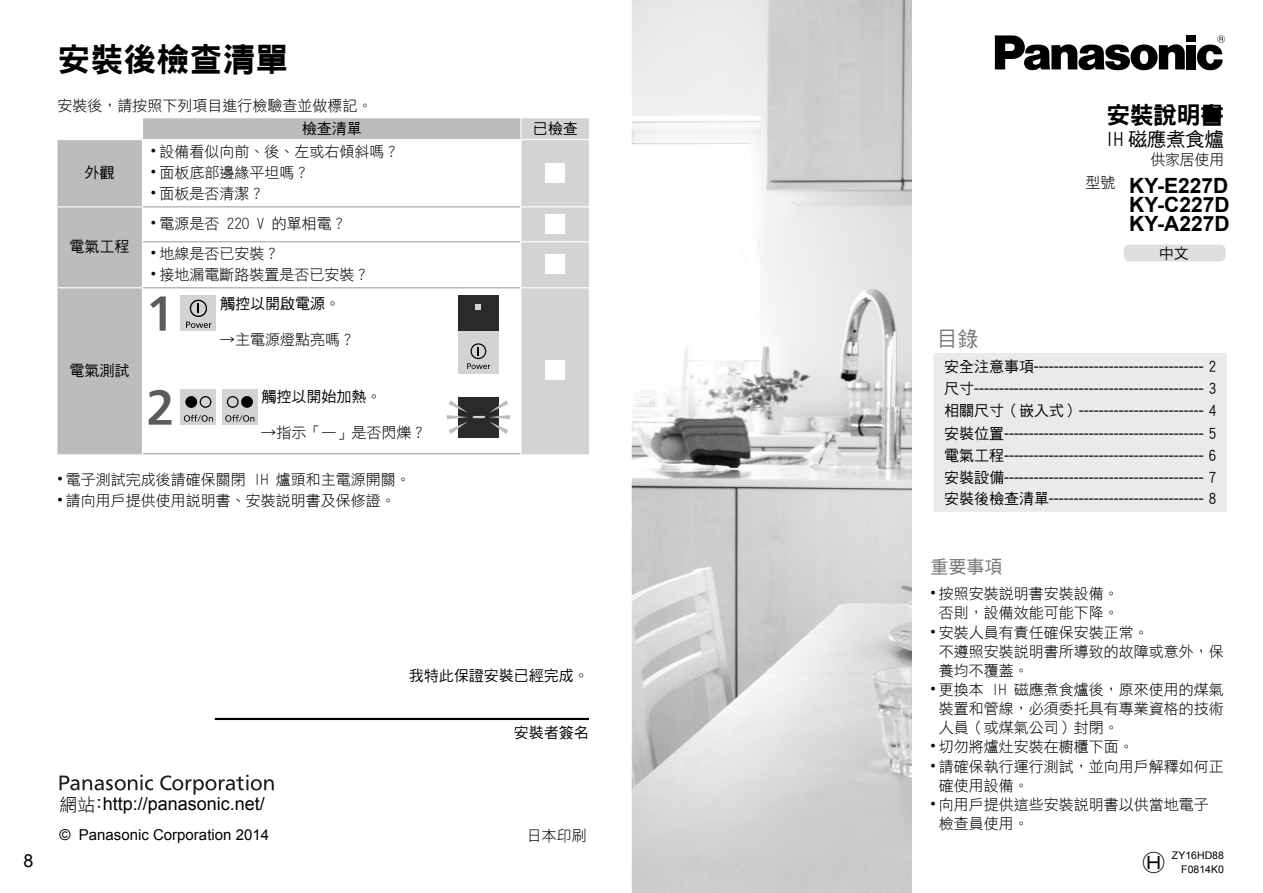
<style>
.page{position:relative;width:1263px;height:893px;background:#fff}
.page>*{position:absolute;margin:0;border:0;box-sizing:border-box;transform-origin:0 0}
.t1{font:42px "PUD Go Dp Bt";color:#5b5b5b}
.t2{font:33px "DFN Hei W9 WIN BF";color:#000}
.t3{font:24px "DFN Hei W9 WIN BF";letter-spacing:-.025em;color:#000}
.t4{font:22.5px "Shin Go Pro Regular 90 msp RKSJ H";color:#000}
.t5{font:700 21px/19.2px "Arial";color:#000;text-align:justify}
.t6{font:21px "DF Hei W5 WIN BF";color:#737373}
.t7{font:19.5px "DF Hei W5 WIN BF";letter-spacing:-.015em;color:#000}
.t8{font:18px "Arial";color:#000}
.t9{font:18px "DF Hei W5 WIN BF";color:#737373}
.t10{font:15px/19.2px "DF Hei W3 WIN BF";color:#000}
.t11{font:15px/22.2px "Arial";color:#000;text-align:justify}
.t12{font:15px "DF Hei W5 WIN BF";color:#000}
.t13{font:10.5px/13.5px "Arial";color:#000;text-align:right}
.s1{font-family:"Arial"}
.s2{font-family:"DF Hei W3 WIN BF"}
.s3{font-family:"DF Hei W5 WIN BF"}
</style>
<div class="page">
<img style="left:631px;top:0;width:281px;height:893px">
<svg style="left:60px;top:775px;width:93px;height:15px"></svg>
<svg style="left:160px;top:775px;width:114px;height:20px"></svg>
<svg style="left:57px;top:118px;width:463px;height:335px"></svg>
<hr style="left:57px;top:139px;width:85px;height:1px;background:#fff">
<hr style="left:143px;top:139px;width:377px;height:1px;background:#fff">
<hr style="left:57px;top:206px;width:85px;height:1px;background:#fff">
<hr style="left:143px;top:206px;width:293px;height:1px;background:#a4a4a4">
<hr style="left:436px;top:206px;width:84px;height:1px;background:#a4a4a4">
<hr style="left:143px;top:241px;width:293px;height:1px;background:#a4a4a4">
<hr style="left:436px;top:241px;width:84px;height:1px;background:#a4a4a4">
<hr style="left:57px;top:287px;width:85px;height:1px;background:#fff">
<hr style="left:143px;top:287px;width:293px;height:1px;background:#a4a4a4">
<hr style="left:436px;top:287px;width:84px;height:1px;background:#a4a4a4">
<hr style="left:143px;top:453px;width:293px;height:1px;background:#a4a4a4">
<hr style="left:436px;top:453px;width:84px;height:1px;background:#a4a4a4">
<hr style="left:57px;top:453px;width:85px;height:1px;background:#bcbcbc">
<hr style="left:142px;top:140px;width:1px;height:67px;background:#fff">
<hr style="left:142px;top:207px;width:1px;height:35px;background:#fff">
<hr style="left:142px;top:242px;width:1px;height:46px;background:#fff">
<hr style="left:142px;top:288px;width:1px;height:93px;background:#fff">
<hr style="left:142px;top:381px;width:1px;height:73px;background:#fff">
<div style="left:520px;top:118px;width:69px;height:337px;background:#d3d3d3"></div>
<svg style="left:142px;top:118px;width:1px;height:22px"></svg>
<div style="left:545px;top:163px;width:19px;height:19px;background:#fff"></div>
<div style="left:545px;top:214px;width:19px;height:19px;background:#fff"></div>
<div style="left:545px;top:255px;width:19px;height:19px;background:#fff"></div>
<div style="left:181px;top:296px;width:35px;height:35px;background:#d3d3d3"></div>
<svg style="left:186px;top:300px;width:26px;height:28px"></svg>
<svg style="left:458px;top:295px;width:41px;height:78px;background:#7f7f7f"></svg>
<div style="left:545px;top:361px;width:19px;height:19px;background:#fff"></div>
<div style="left:181px;top:389px;width:35px;height:35px;background:#d3d3d3"></div>
<div style="left:185px;top:396px;width:12px;height:12px;background:#000;border-radius:50%"></div>
<svg style="left:200px;top:396px;width:11px;height:12px"></svg>
<div style="left:201px;top:397px;width:9px;height:10px;background:#d3d3d3;border-radius:50%"></div>
<svg style="left:184px;top:415px;width:29px;height:7px"></svg>
<div style="left:222px;top:389px;width:35px;height:35px;background:#d3d3d3"></div>
<svg style="left:227px;top:396px;width:12px;height:12px"></svg>
<div style="left:241px;top:396px;width:12px;height:12px;background:#000;border-radius:50%"></div>
<div style="left:228px;top:397px;width:9px;height:10px;background:#d3d3d3;border-radius:50%"></div>
<svg style="left:225px;top:415px;width:29px;height:7px"></svg>
<div style="left:459px;top:397px;width:40px;height:40px;background:#2a2a2a"></div>
<svg style="left:447px;top:400px;width:63px;height:34px"></svg>
<hr style="left:215px;top:718px;width:374px;height:2px;background:#000">
<div style="left:1186px;top:35px;width:10px;height:7px;background:#000"></div>
<div style="left:1186px;top:45px;width:10px;height:24px;background:#000"></div>
<svg style="left:995px;top:35px;width:190px;height:35px"></svg>
<svg style="left:1197px;top:35px;width:28px;height:35px"></svg>
<div style="left:1124px;top:244px;width:102px;height:17px;background:#dfdfdf;border-radius:6px"></div>
<div style="left:933px;top:353px;width:294px;height:159px;background:#eaeaea"></div>
<h2 class="t2" style="left:57px;top:43px;width:232px">安裝後檢查清單</h2>
<p class="t10" style="left:57px;top:96px;width:316px">安裝後，請按照下列項目進行檢驗查並做標記。</p>
<p class="t12" style="left:302px;top:121px;width:61px">檢查清單</p>
<p class="t12" style="left:533px;top:121px;width:46px">已檢查</p>
<p class="t12" style="left:85px;top:165px;width:31px">外觀</p>
<p class="t10" style="left:151px;top:142px;width:250px"><span class="s1">•</span> 設備看似向前、後、左或右傾斜嗎？</p>
<p class="t10" style="left:151px;top:163px;width:160px"><span class="s1">•</span> 面板底部邊緣平坦嗎？</p>
<p class="t10" style="left:151px;top:184px;width:115px"><span class="s1">•</span> 面板是否清潔？</p>
<p class="t12" style="left:70px;top:239px;width:61px">電氣工程</p>
<p class="t12" style="left:70px;top:363px;width:61px">電氣測試</p>
<p class="t10" style="left:151px;top:214px;width:198px"><span class="s1">•</span> 電源是否 220 V 的單相電？</p>
<p class="t10" style="left:151px;top:244px;width:130px"><span class="s1">•</span> 地線是否已安裝？</p>
<p class="t10" style="left:151px;top:265px;width:220px"><span class="s1">•</span> 接地漏電斷路裝置是否已安裝？</p>
<h1 class="t1" style="left:147px;top:292px;width:29px">1</h1>
<p class="t12" style="left:220px;top:295px;width:121px">觸控以開啟電源。</p>
<p class="t10" style="left:220px;top:330px;width:136px">→ 主電源燈點亮嗎？</p>
<h1 class="t1" style="left:147px;top:386px;width:29px">2</h1>
<p class="t12" style="left:261px;top:389px;width:121px">觸控以開始加熱。</p>
<p class="t10" style="left:261px;top:423px;width:166px">→ 指示「—」是否閃爍？</p>
<p class="t10" style="left:57px;top:470px;width:355px"><span class="s1">•</span> 電子測試完成後請確保關閉 IH 爐頭和主電源開關。</p>
<p class="t10" style="left:57px;top:491px;width:340px"><span class="s1">•</span> 請向用戶提供使用說明書、安裝說明書及保修證。</p>
<p class="t8" style="left:23px;top:851px;width:12px">8</p>
<p class="t12" style="left:409px;top:668px;width:181px">我特此保證安裝已經完成。</p>
<p class="t12" style="left:514px;top:725px;width:76px">安裝者簽名</p>
<p class="t8" style="left:60px;top:794px;width:207px"><span class="s2">網站：</span>http://panasonic.net/</p>
<p class="t11" style="left:60px;top:823px;width:211px">© Panasonic Corporation 2014</p>
<p class="t10" style="left:527px;top:826px;width:61px">日本印刷</p>
<h3 class="t3" style="left:1106px;top:102px;width:119px">安裝說明書</h3>
<h3 class="t7" style="left:1105px;top:129px;width:121px">IH 磁應煮食爐</h3>
<p class="t10" style="left:1150px;top:150px;width:75px">供家居使用</p>
<p class="t10" style="left:1085px;top:172px;width:31px">型號</p>
<h3 class="t5" style="left:1129px;top:176px;width:102px">KY-E227D KY-C227D KY-A227D</h3>
<p class="t12" style="left:1159px;top:246px;width:31px">中文</p>
<h3 class="t6" style="left:936px;top:328px;width:43px">目錄</h3>
<p class="t11" style="left:944px;top:354px;width:274px"><span class="s3">安全注意事項</span>---------------------------------- <span class="s3">2尺寸</span>---------------------------------------------- <span class="s3">3相關尺寸（嵌入式）</span>------------------------- <span class="s3">4安裝位置</span>---------------------------------------- <span class="s3">5電氣工程</span>---------------------------------------- <span class="s3">6安裝設備</span>---------------------------------------- <span class="s3">7安裝後檢查清單</span>------------------------------- <span class="s3">8</span></p>
<p class="t9" style="left:930px;top:558px;width:73px">重要事項</p>
<p class="t10" style="left:930px;top:584px;width:190px;text-align:center"><span class="s1">•</span> 按照安裝說明書安裝設備。否則，設備效能可能下降。</p>
<p class="t10" style="left:939px;top:622px;width:286px;text-indent:-9px"><span class="s1">•</span> 安裝人員有責任確保安裝正常。<br>不遵照安裝說明書所導致的故障或意外，保養均不覆蓋。</p>
<p class="t10" style="left:939px;top:680px;width:286px;text-align:justify;text-indent:-9px"><span class="s1">•</span> 更換本 IH 磁應煮食爐後，原來使用的煤氣裝置和管線，必須委托具有專業資格的技術人員（或煤氣公司）封閉。</p>
<p class="t10" style="left:930px;top:737px;width:205px"><span class="s1">•</span> 切勿將爐灶安裝在櫥櫃下面。</p>
<p class="t10" style="left:939px;top:756px;width:286px;text-indent:-9px"><span class="s1">•</span> 請確保執行運行測試，並向用戶解釋如何正確使用設備。</p>
<p class="t10" style="left:939px;top:795px;width:271px;text-indent:-9px"><span class="s1">•</span> 向用戶提供這些安裝說明書以供當地電子檢查員使用。</p>
<h3 class="t4" style="left:1142px;top:854px;width:24px">Ⓗ</h3>
<p class="t13" style="left:1172px;top:849px;width:53px">ZY16HD88<br>F0814K0</p>
</div>
